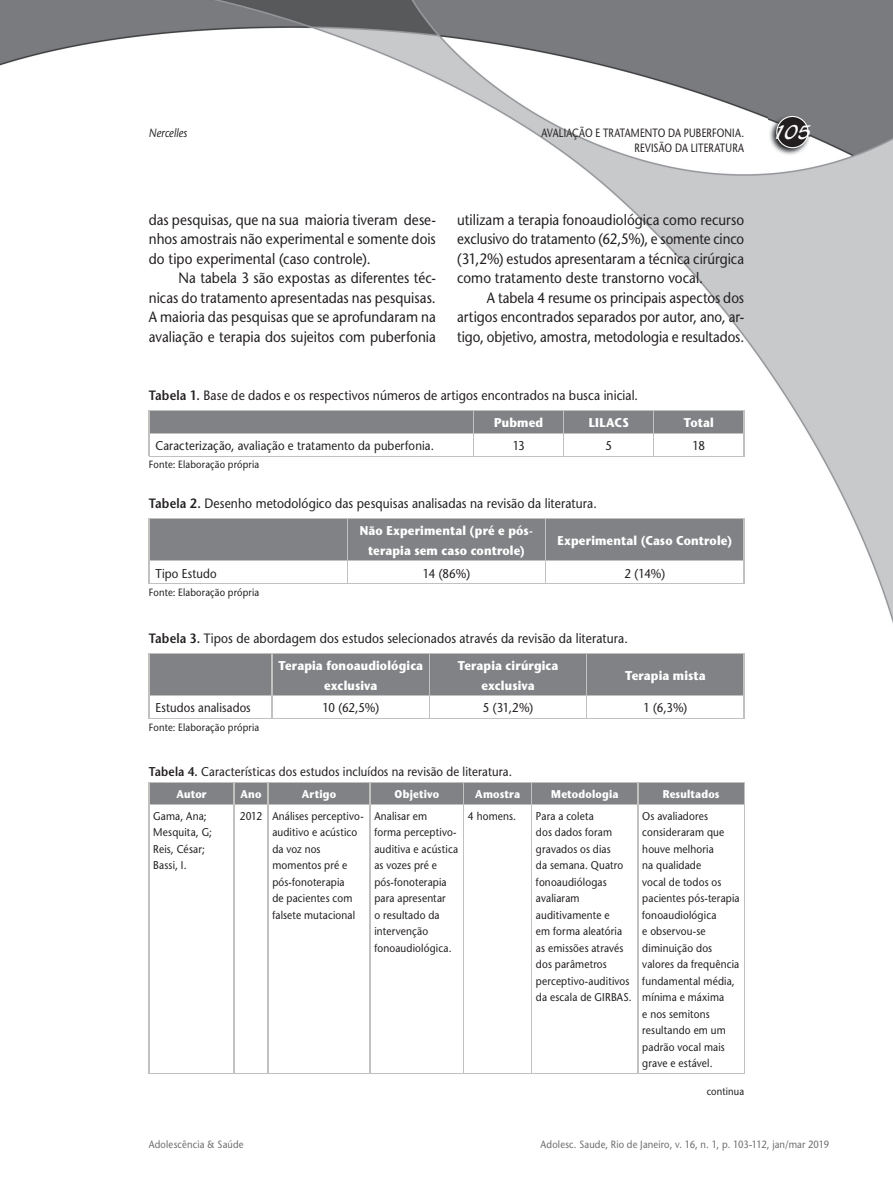
<style>
.page{position:relative;width:893px;height:1191px;background:#fff}
.page>*{position:absolute;margin:0;border:0;box-sizing:border-box;transform-origin:0 0}
.t1{font:21px "Blacklight D";color:#fff}
.t2{font:15px/19.5px "Stone Sans";color:#231f20;text-align:justify;scale:.9 1}
.t3{font:13.5px "Stone Sans";letter-spacing:.005em;color:#231f20;scale:.9 1}
.t4{font:12.75px "Stone Sans";letter-spacing:.01em;color:#231f20;scale:.9 1}
.t5{font:700 12.75px/19.5px "Stone Sans";letter-spacing:.01em;color:#fff;text-align:center;scale:.9 1}
.t6{font:12px "Stone Sans";letter-spacing:.02em;color:#231f20;scale:.8 1}
.t7{font:italic 12px "Stone Sans";letter-spacing:.005em;color:#231f20;scale:.85 1}
.t8{font:11.25px/16.5px "Stone Sans";letter-spacing:.015em;color:#231f20;scale:.9 1}
.t9{font:700 11.25px "Stone Sans";letter-spacing:.015em;color:#fff;scale:.9 1}
.t10{font:10.5px "Stone Sans";letter-spacing:.015em;color:#231f20;scale:.9 1}
.t11{font:10.5px "Stone Sans";letter-spacing:.015em;color:#6c6d70;scale:.9 1}
.s1{font-weight:600}
</style>
<div class="page">
<img style="left:0;top:0;width:893px;height:719px">
<img style="left:769px;top:115px;width:41px;height:41px">
<svg style="left:776px;top:116px;width:33px;height:32px"></svg>
<svg style="left:149px;top:653px;width:596px;height:65px"></svg>
<hr style="left:149px;top:718px;width:123px;height:1px;background:#c1c1c0">
<hr style="left:272px;top:718px;width:157px;height:1px;background:#c1c1c0">
<hr style="left:429px;top:718px;width:158px;height:1px;background:#c1c1c0">
<hr style="left:587px;top:718px;width:157px;height:1px;background:#c1c1c0">
<svg style="left:149px;top:518px;width:596px;height:66px"></svg>
<hr style="left:149px;top:584px;width:198px;height:1px;background:#c1c1c0">
<hr style="left:347px;top:584px;width:199px;height:1px;background:#c1c1c0">
<hr style="left:546px;top:584px;width:198px;height:1px;background:#c1c1c0">
<svg style="left:149px;top:410px;width:596px;height:46px"></svg>
<hr style="left:149px;top:456px;width:325px;height:1px;background:#c1c1c0">
<hr style="left:474px;top:456px;width:90px;height:1px;background:#c1c1c0">
<hr style="left:564px;top:456px;width:90px;height:1px;background:#c1c1c0">
<hr style="left:654px;top:456px;width:90px;height:1px;background:#c1c1c0">
<hr style="left:234px;top:804px;width:1px;height:269px;background:#c1c1c0">
<hr style="left:268px;top:804px;width:1px;height:269px;background:#c1c1c0">
<hr style="left:370px;top:804px;width:1px;height:269px;background:#c1c1c0">
<hr style="left:464px;top:804px;width:1px;height:269px;background:#c1c1c0">
<hr style="left:532px;top:804px;width:1px;height:269px;background:#c1c1c0">
<hr style="left:638px;top:804px;width:1px;height:269px;background:#c1c1c0">
<hr style="left:149px;top:804px;width:85px;height:1px;background:#c1c1c0">
<hr style="left:234px;top:804px;width:34px;height:1px;background:#c1c1c0">
<hr style="left:268px;top:804px;width:102px;height:1px;background:#c1c1c0">
<hr style="left:370px;top:804px;width:94px;height:1px;background:#c1c1c0">
<hr style="left:464px;top:804px;width:68px;height:1px;background:#c1c1c0">
<hr style="left:532px;top:804px;width:106px;height:1px;background:#c1c1c0">
<hr style="left:638px;top:804px;width:106px;height:1px;background:#c1c1c0">
<hr style="left:149px;top:1073px;width:85px;height:1px;background:#c1c1c0">
<hr style="left:234px;top:1073px;width:34px;height:1px;background:#c1c1c0">
<hr style="left:268px;top:1073px;width:102px;height:1px;background:#c1c1c0">
<hr style="left:370px;top:1073px;width:94px;height:1px;background:#c1c1c0">
<hr style="left:464px;top:1073px;width:68px;height:1px;background:#c1c1c0">
<hr style="left:532px;top:1073px;width:106px;height:1px;background:#c1c1c0">
<hr style="left:638px;top:1073px;width:106px;height:1px;background:#c1c1c0">
<div style="left:149px;top:782px;width:596px;height:22px;background:#808285"></div>
<hr style="left:149px;top:804px;width:1px;height:269px;background:#c1c1c0">
<hr style="left:744px;top:804px;width:1px;height:269px;background:#c1c1c0">
<p class="t7" style="left:149px;top:126px;width:47px">Nercelles</p>
<p class="t6" style="left:541px;top:126px;width:255px">AVALIAÇÃO E TRATAMENTO DA PUBERFONIA.</p>
<h1 class="t1" style="left:773px;top:119px;width:40px">105</h1>
<p class="t6" style="left:634px;top:140px;width:139px">REVISÃO DA LITERATURA</p>
<h2 class="t2" style="left:149px;top:210px;width:320px">das pesquisas, que na sua maioria tiveram dese&shy;nhos amostrais não experimental e somente dois do tipo experimental (caso controle).</h2>
<h2 class="t2" style="left:149px;top:268px;width:320px;text-indent:30px">Na tabela 3 são expostas as diferentes téc&shy;nicas do tratamento apresentadas nas pesquisas.<br>A maioria das pesquisas que se aprofundaram na avaliação e terapia dos sujeitos com puberfonia</h2>
<h2 class="t2" style="left:457px;top:210px;width:320px">utilizam a terapia fonoaudiológica como recurso exclusivo do tratamento (62,5%), e somente cinco (31,2%) estudos apresentaram a técnica cirúrgica como tratamento deste transtorno vocal.</h2>
<h2 class="t2" style="left:457px;top:288px;width:320px;text-indent:30px">A tabela 4 resume os principais aspectos dos artigos encontrados separados por autor, ano, ar&shy;tigo, objetivo, amostra, metodologia e resultados.</h2>
<p class="t3" style="left:149px;top:387px;width:545px"><span class="s1">Tabela 1.</span> Base de dados e os respectivos números de artigos encontrados na busca inicial.</p>
<p class="t5" style="left:494px;top:413px;width:56px">Pubmed</p>
<p class="t5" style="left:589px;top:413px;width:46px">LILACS</p>
<p class="t5" style="left:684px;top:413px;width:35px">Total</p>
<p class="t4" style="left:155px;top:438px;width:311px">Caracterização, avaliação e tratamento da puberfonia.</p>
<p class="t4" style="left:513px;top:438px;width:15px">13</p>
<p class="t4" style="left:606px;top:438px;width:9px">5</p>
<p class="t4" style="left:693px;top:438px;width:15px">18</p>
<p class="t10" style="left:149px;top:458px;width:124px">Fonte: Elaboração própria</p>
<p class="t3" style="left:149px;top:495px;width:499px"><span class="s1">Tabela 2.</span> Desenho metodológico das pesquisas analisadas na revisão da literatura.</p>
<p class="t5" style="left:360px;top:521px;width:194px">Não Experimental (pré e pós&shy;terapia sem caso controle)</p>
<p class="t5" style="left:557px;top:530px;width:195px">Experimental (Caso Controle)</p>
<p class="t4" style="left:155px;top:565px;width:70px">Tipo Estudo</p>
<p class="t4" style="left:423px;top:565px;width:54px">14 (86%)</p>
<p class="t4" style="left:625px;top:565px;width:46px">2 (14%)</p>
<p class="t10" style="left:149px;top:586px;width:124px">Fonte: Elaboração própria</p>
<p class="t3" style="left:149px;top:630px;width:534px"><span class="s1">Tabela 3.</span> Tipos de abordagem dos estudos selecionados através da revisão da literatura.</p>
<p class="t5" style="left:279px;top:656px;width:162px">Terapia fonoaudiológica exclusiva</p>
<p class="t5" style="left:458px;top:656px;width:113px">Terapia cirúrgica exclusiva</p>
<p class="t5" style="left:625px;top:665px;width:91px">Terapia mista</p>
<p class="t4" style="left:155px;top:700px;width:107px">Estudos analisados</p>
<p class="t4" style="left:322px;top:700px;width:65px">10 (62,5%)</p>
<p class="t4" style="left:483px;top:700px;width:58px">5 (31,2%)</p>
<p class="t4" style="left:643px;top:700px;width:50px">1 (6,3%)</p>
<p class="t10" style="left:149px;top:721px;width:124px">Fonte: Elaboração própria</p>
<p class="t4" style="left:149px;top:764px;width:405px"><span class="s1">Tabela 4.</span> Características dos estudos incluídos na revisão de literatura.</p>
<p class="t9" style="left:176px;top:787px;width:35px">Autor</p>
<p class="t9" style="left:241px;top:787px;width:25px">Ano</p>
<p class="t9" style="left:302px;top:787px;width:40px">Artigo</p>
<p class="t9" style="left:395px;top:787px;width:51px">Objetivo</p>
<p class="t9" style="left:475px;top:787px;width:51px">Amostra</p>
<p class="t9" style="left:551px;top:787px;width:76px">Metodologia</p>
<p class="t9" style="left:663px;top:787px;width:65px">Resultados</p>
<p class="t8" style="left:153px;top:807px;width:67px">Gama, Ana;<br>Mesquita, G;<br>Reis, César;<br>Bassi, I.</p>
<p class="t8" style="left:272px;top:807px;width:103px;text-indent:-32px">2012 Análises perceptivo&shy;auditivo e acústico da voz nos momentos pré e pós-fonoterapia<br>de pacientes com falsete mutacional</p>
<p class="t8" style="left:374px;top:807px;width:95px">Analisar em<br>forma perceptivo&shy;auditiva e acústica as vozes pré e pós-fonoterapia para apresentar<br>o resultado da intervenção fonoaudiológica.</p>
<p class="t8" style="left:468px;top:807px;width:55px">4 homens.</p>
<p class="t8" style="left:536px;top:807px;width:108px">Para a coleta<br>dos dados foram gravados os dias<br>da semana. Quatro fonoaudiólogas avaliaram auditivamente e<br>em forma aleatória as emissões através dos parâmetros perceptivo-auditivos da escala de GIRBAS.</p>
<p class="t8" style="left:642px;top:807px;width:110px">Os avaliadores consideraram que houve melhoria<br>na qualidade<br>vocal de todos os pacientes pós-terapia fonoaudiológica<br>e observou-se diminuição dos valores da frequência fundamental média, mínima e máxima<br>e nos semitons resultando em um padrão vocal mais grave e estável.</p>
<p class="t10" style="left:707px;top:1085px;width:43px">continua</p>
<p class="t11" style="left:149px;top:1138px;width:107px">Adolescência &amp; Saúde</p>
<p class="t11" style="left:541px;top:1138px;width:322px">Adolesc. Saude, Rio de Janeiro, v. 16, n. 1, p. 103-112, jan/mar 2019</p>
</div>
